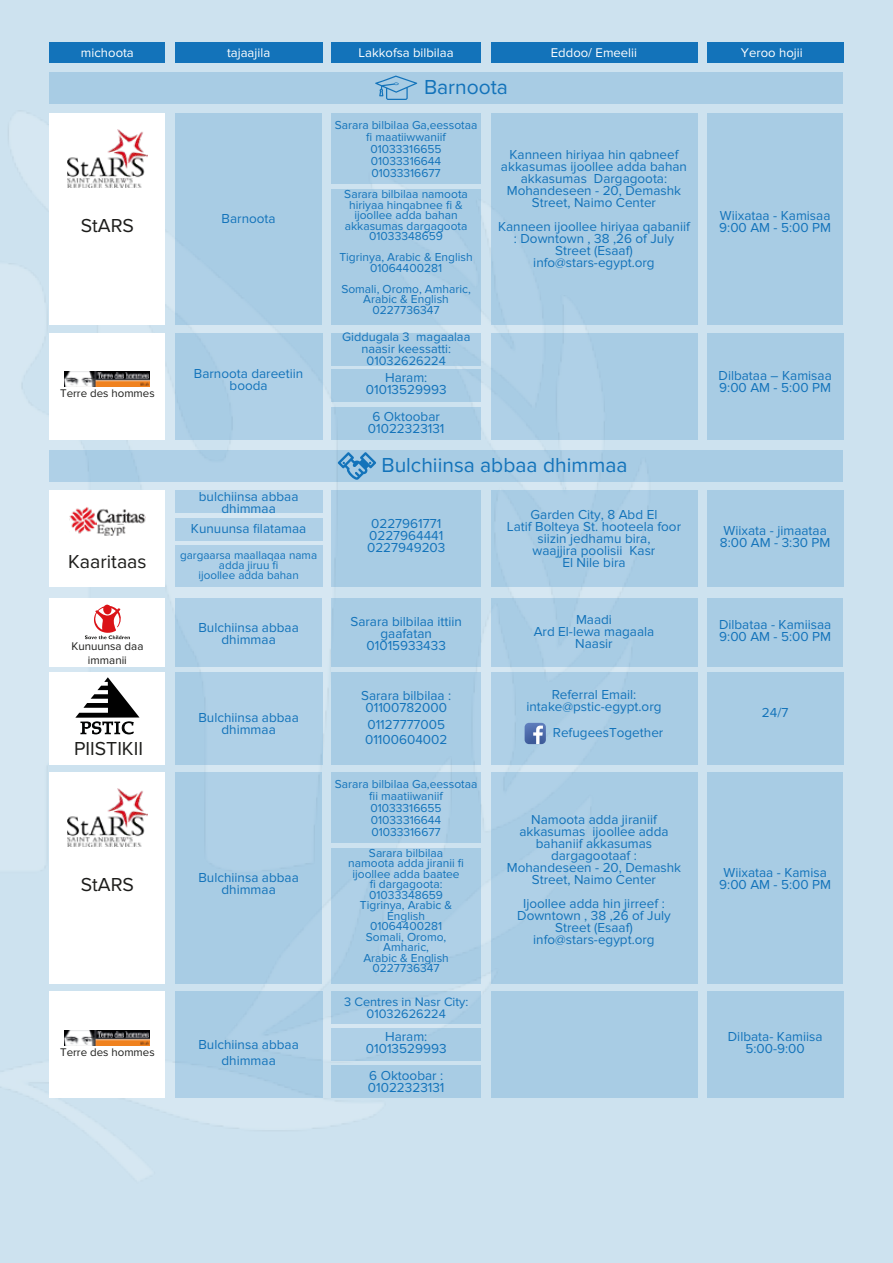
<style>
.page{position:relative;width:893px;height:1263px;background:#cde2ef}
.page>*{position:absolute;margin:0;border:0;box-sizing:border-box;transform-origin:0 0}
.t1{font:21px "Proxima Nova";color:#1373ba}
.t2{font:19.5px "Proxima Nova";color:#1d1d1b}
.t3{font:13.5px/12px "Proxima Nova";color:#1373ba;text-align:center}
.t4{font:13.05px "Proxima Nova";color:#fff}
.t5{font:12.75px/12px "Proxima Nova";color:#1373ba;text-align:center}
.t6{font:12px/10.5px "Proxima Nova";color:#1373ba;text-align:center}
.t7{font:11.7px/10.4px "Proxima Nova";color:#1373ba;text-align:center}
.t8{font:11.55px/13.8px "Proxima Nova";color:#1d1d1b;text-align:center}
.t9{font:11.4px "Proxima Nova";color:#1d1d1b}
</style>
<div class="page">
<img style="left:49px;top:42px;width:661px;height:1056px">
<div style="left:50px;top:43px;width:115px;height:20px;background:#1373ba"></div>
<div style="left:331px;top:43px;width:150px;height:20px;background:#1373ba"></div>
<div style="left:490px;top:43px;width:207px;height:20px;background:#1373ba"></div>
<div style="left:707px;top:43px;width:136px;height:20px;background:#1373ba"></div>
<div style="left:175px;top:43px;width:147px;height:20px;background:#1373ba"></div>
<div style="left:50px;top:73px;width:793px;height:31px;background:#a8cce4"></div>
<div style="left:50px;top:450px;width:793px;height:32px;background:#a8cce4"></div>
<svg style="left:375px;top:76px;width:42px;height:24px"></svg>
<svg style="left:338px;top:452px;width:38px;height:28px"></svg>
<div style="left:50px;top:672px;width:115px;height:92px;background:#fff"></div>
<svg style="left:75px;top:677px;width:65px;height:57px"></svg>
<div style="left:50px;top:490px;width:115px;height:97px;background:#fff"></div>
<img style="left:70px;top:507px;width:26px;height:27px">
<img style="left:97px;top:524px;width:29px;height:12px">
<img style="left:97px;top:509px;width:48px;height:15px">
<div style="left:50px;top:333px;width:115px;height:106px;background:#fff"></div>
<img style="left:65px;top:372px;width:85px;height:15px">
<div style="left:50px;top:992px;width:115px;height:106px;background:#fff"></div>
<img style="left:65px;top:1030px;width:85px;height:15px">
<div style="left:50px;top:113px;width:115px;height:212px;background:#fff"></div>
<img style="left:67px;top:129px;width:80px;height:59px">
<div style="left:50px;top:772px;width:115px;height:212px;background:#fff"></div>
<img style="left:67px;top:788px;width:80px;height:58px">
<div style="left:50px;top:599px;width:115px;height:68px;background:#fff"></div>
<svg style="left:85px;top:604px;width:45px;height:35px"></svg>
<div style="left:175px;top:672px;width:147px;height:92px;background:#afd0e7"></div>
<div style="left:175px;top:490px;width:147px;height:23px;background:#afd0e7"></div>
<div style="left:175px;top:518px;width:147px;height:22px;background:#afd0e7"></div>
<div style="left:175px;top:545px;width:147px;height:42px;background:#afd0e7"></div>
<div style="left:175px;top:333px;width:147px;height:106px;background:#afd0e7"></div>
<div style="left:175px;top:992px;width:147px;height:106px;background:#a8cce4"></div>
<div style="left:175px;top:113px;width:147px;height:212px;background:#a8cce4"></div>
<div style="left:175px;top:772px;width:147px;height:212px;background:#a8cce4"></div>
<div style="left:175px;top:599px;width:147px;height:68px;background:#afd0e7"></div>
<div style="left:331px;top:1028px;width:150px;height:32px;background:#aacde4"></div>
<div style="left:331px;top:992px;width:150px;height:32px;background:#afd0e7"></div>
<div style="left:331px;top:369px;width:150px;height:33px;background:#a8cce4"></div>
<div style="left:331px;top:333px;width:150px;height:32px;background:#a8cce4"></div>
<div style="left:331px;top:672px;width:150px;height:92px;background:#a8cce4"></div>
<div style="left:331px;top:490px;width:150px;height:97px;background:#a8cce4"></div>
<div style="left:331px;top:407px;width:150px;height:32px;background:#a8cce4"></div>
<div style="left:331px;top:1065px;width:150px;height:33px;background:#a8cce4"></div>
<div style="left:332px;top:189px;width:149px;height:136px;background:#a8cce4"></div>
<div style="left:332px;top:113px;width:149px;height:71px;background:#a8cce4"></div>
<div style="left:332px;top:848px;width:149px;height:136px;background:#a8cce4"></div>
<div style="left:332px;top:772px;width:149px;height:71px;background:#a8cce4"></div>
<div style="left:332px;top:599px;width:149px;height:68px;background:#a8cce4"></div>
<div style="left:707px;top:672px;width:136px;height:92px;background:#a8cce4"></div>
<div style="left:707px;top:490px;width:136px;height:97px;background:#a8cce4"></div>
<div style="left:707px;top:333px;width:136px;height:106px;background:#a8cce4"></div>
<div style="left:707px;top:992px;width:136px;height:106px;background:#a8cce4"></div>
<div style="left:707px;top:113px;width:136px;height:212px;background:#a8cce4"></div>
<div style="left:707px;top:772px;width:136px;height:212px;background:#a8cce4"></div>
<div style="left:707px;top:599px;width:136px;height:68px;background:#a8cce4"></div>
<div style="left:490px;top:672px;width:207px;height:92px;background:#a8cce4"></div>
<svg style="left:525px;top:723px;width:21px;height:21px"></svg>
<div style="left:490px;top:490px;width:207px;height:97px;background:#a8cce4"></div>
<div style="left:490px;top:333px;width:207px;height:106px;background:#a8cce4"></div>
<div style="left:490px;top:992px;width:207px;height:106px;background:#a8cce4"></div>
<div style="left:491px;top:113px;width:206px;height:212px;background:#a8cce4"></div>
<div style="left:491px;top:772px;width:206px;height:212px;background:#a8cce4"></div>
<div style="left:491px;top:599px;width:206px;height:68px;background:#a8cce4"></div>
<p class="t4" style="left:81px;top:45px;width:54px">michoota</p>
<p class="t4" style="left:227px;top:45px;width:45px">tajaajila</p>
<p class="t4" style="left:359px;top:45px;width:97px">Lakkofsa bilbilaa</p>
<p class="t4" style="left:551px;top:45px;width:88px">Eddoo/ Emeelii</p>
<p class="t4" style="left:741px;top:45px;width:63px">Yeroo hojii</p>
<h2 class="t2" style="left:81px;top:214px;width:55px">StARS</h2>
<p class="t9" style="left:60px;top:387px;width:96px">Terre des hommes</p>
<h2 class="t2" style="left:68px;top:550px;width:80px">Kaaritaas</h2>
<p class="t8" style="left:71px;top:639px;width:74px">Kunuunsa daa immanii</p>
<h2 class="t2" style="left:74px;top:737px;width:71px">PIISTIKII</h2>
<h2 class="t2" style="left:81px;top:873px;width:55px">StARS</h2>
<p class="t9" style="left:60px;top:1046px;width:96px">Terre des hommes</p>
<p class="t3" style="left:222px;top:213px;width:56px">Barnoota</p>
<p class="t3" style="left:194px;top:368px;width:111px">Barnoota dareetiin booda</p>
<p class="t3" style="left:199px;top:491px;width:101px">bulchiinsa abbaa dhimmaa</p>
<p class="t3" style="left:191px;top:523px;width:117px">Kunuunsa filatamaa</p>
<p class="t7" style="left:180px;top:550px;width:139px">gargaarsa maallaqaa nama adda jiruu fi<br>ijoollee adda bahan</p>
<p class="t3" style="left:198px;top:622px;width:102px">Bulchiinsa abbaa dhimmaa</p>
<p class="t3" style="left:198px;top:712px;width:102px">Bulchiinsa abbaa dhimmaa</p>
<p class="t3" style="left:198px;top:871px;width:102px">Bulchiinsa abbaa dhimmaa</p>
<p class="t3" style="left:198px;top:1036px;width:102px;line-height:16.2px">Bulchiinsa abbaa dhimmaa</p>
<h1 class="t1" style="left:424px;top:75px;width:86px">Barnoota</h1>
<p class="t6" style="left:335px;top:119px;width:144px;line-height:12px">Sarara bilbilaa Ga,eessotaa fi maatiiwwaniif<br>01033316655<br>01033316644<br>01033316677</p>
<p class="t6" style="left:344px;top:189px;width:125px">Sarara bilbilaa namoota hiriyaa hinqabnee fi &amp; ijoollee adda bahan akkasumas dargagoota<br>01033348659</p>
<p class="t6" style="left:339px;top:252px;width:135px">Tigrinya, Arabic &amp; English<br>01064400281</p>
<p class="t6" style="left:341px;top:284px;width:131px">Somali, Oromo, Amharic,<br>Arabic &amp; English<br>0227736347</p>
<p class="t5" style="left:342px;top:331px;width:130px">Giddugala 3 magaalaa naasir keessatti:<br>01032626224</p>
<p class="t3" style="left:366px;top:372px;width:82px">Haram:<br>01013529993</p>
<p class="t3" style="left:368px;top:411px;width:78px">6 Oktoobar<br>01022323131</p>
<p class="t3" style="left:501px;top:149px;width:188px">Kanneen hiriyaa hin qabneef akkasumas ijoollee adda bahan akkasumas Dargagoota:<br>Mohandeseen - 20, Demashk<br>Street, Naimo Center</p>
<p class="t3" style="left:498px;top:221px;width:193px">Kanneen ijoollee hiriyaa qabaniif : Downtown , 38 ,26 of July<br>Street (Esaaf) info@stars-egypt.org</p>
<h1 class="t1" style="left:381px;top:453px;width:247px">Bulchiinsa abbaa dhimmaa</h1>
<p class="t3" style="left:367px;top:517px;width:80px">0227961771<br>0227964441<br>0227949203</p>
<p class="t3" style="left:350px;top:616px;width:113px">Sarara bilbilaa ittiin gaafatan<br>01015933433</p>
<p class="t3" style="left:361px;top:689px;width:92px">Sarara bilbilaa :<br>01100782000</p>
<p class="t3" style="left:365px;top:716px;width:84px;line-height:15.8px;text-align:left">01127777005<br>01100604002</p>
<p class="t6" style="left:335px;top:778px;width:144px;line-height:12px">Sarara bilbilaa Ga,eessotaa fii maatiiwaniif<br>01033316655<br>01033316644<br>01033316677</p>
<p class="t6" style="left:348px;top:848px;width:117px">Sarara bilbilaa namoota adda jiranii fi ijoollee adda baatee fi dargagoota:<br>01033348659<br>Tigrinya, Arabic &amp;<br>English<br>01064400281<br>Somali, Oromo,<br>Amharic,<br>Arabic &amp; English<br>0227736347</p>
<p class="t5" style="left:344px;top:996px;width:126px">3 Centres in Nasr City:<br>01032626224</p>
<p class="t3" style="left:366px;top:1030px;width:82px">Haram:<br>01013529993</p>
<p class="t3" style="left:368px;top:1070px;width:78px;text-align:left">6 Oktoobar :<br>01022323131</p>
<p class="t3" style="left:507px;top:509px;width:176px">Garden City, 8 Abd El<br>Latif Bolteya St. hooteela foor siizin jedhamu bira,<br>waajjira poolisii Kasr<br>El Nile bira</p>
<p class="t3" style="left:534px;top:614px;width:122px">Maadi<br>Ard El-lewa magaala<br>Naasir</p>
<p class="t3" style="left:526px;top:689px;width:137px">Referral Email: intake@pstic-egypt.org</p>
<p class="t3" style="left:553px;top:727px;width:112px">RefugeesTogether</p>
<p class="t3" style="left:507px;top:813px;width:176px">Namoota adda jiraniif akkasumas ijoollee adda bahaniif akkasumas dargagootaaf :<br>Mohandeseen - 20, Demashk<br>Street, Naimo Center</p>
<p class="t3" style="left:517px;top:897px;width:155px">Ijoollee adda hin jirreef :<br>Downtown , 38 ,26 of July<br>Street (Esaaf) info@stars-egypt.org</p>
<p class="t3" style="left:719px;top:210px;width:113px;text-align:left">Wiixataa - Kamisaa<br>9:00 AM - 5:00 PM</p>
<p class="t3" style="left:718px;top:369px;width:115px;text-align:left">Dilbataa – Kamisaa<br>9:00 AM - 5:00 PM</p>
<p class="t3" style="left:720px;top:524px;width:112px;text-align:left">Wiixata - jimaataa<br>8:00 AM - 3:30 PM</p>
<p class="t3" style="left:719px;top:619px;width:114px;text-align:left">Dilbataa - Kamiisaa<br>9:00 AM - 5:00 PM</p>
<p class="t3" style="left:762px;top:707px;width:28px">24/7</p>
<p class="t3" style="left:719px;top:867px;width:113px">Wiixataa - Kamisa<br>9:00 AM - 5:00 PM</p>
<p class="t3" style="left:728px;top:1031px;width:96px">Dilbata- Kamiisa<br>5:00-9:00</p>
</div>
